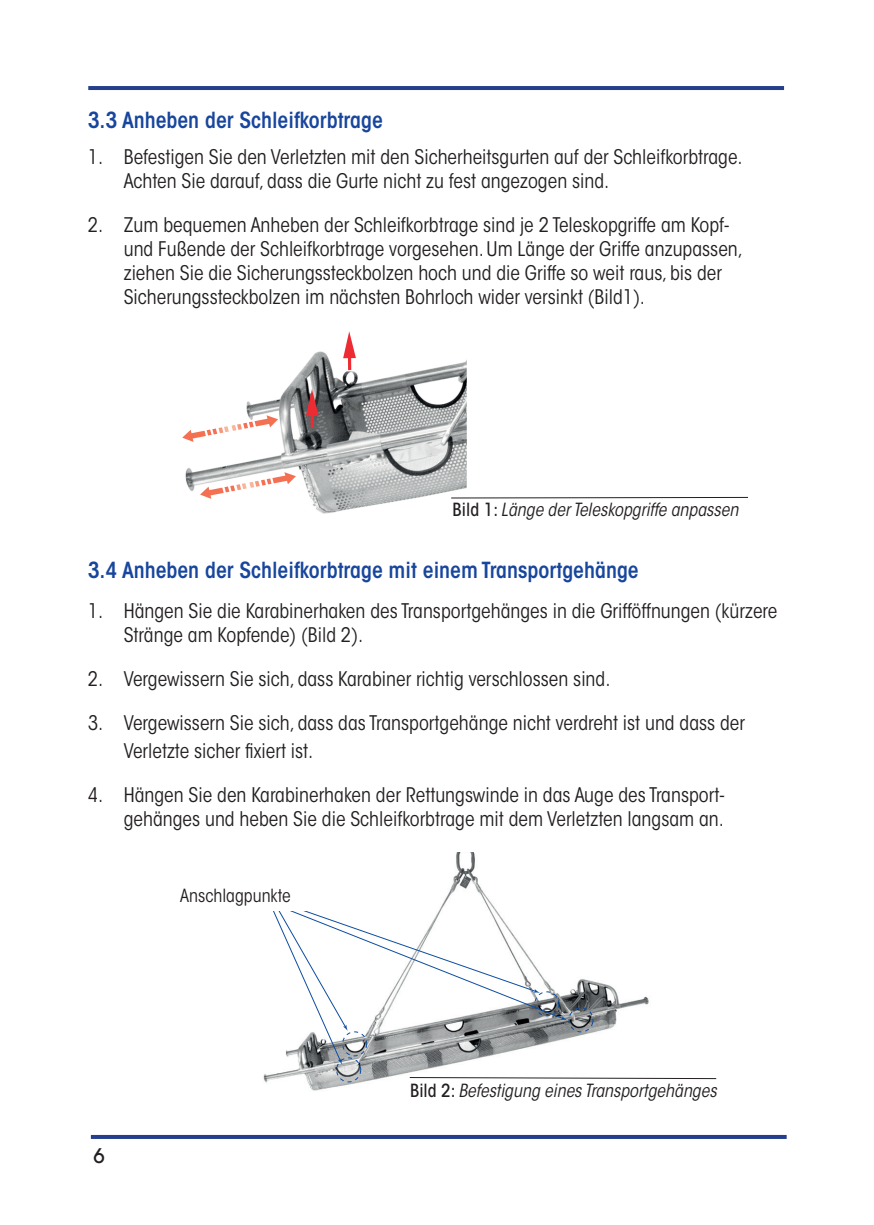
<style>
.page{position:relative;width:874px;height:1225px;background:#fff}
.page>*{position:absolute;margin:0;border:0;box-sizing:border-box;transform-origin:0 0}
.t1{font:600 condensed 22px "ITC Avant Garde Std";color:#18469d}
.t2{font:condensed 20px/24px "ITC Avant Garde Std";color:#231f20}
.t3{font:500 20px "ITC Avant Garde Std";color:#231f20}
.t4{font:italic condensed 18px "ITC Avant Garde Std";color:#231f20}
.t5{font:condensed 18px "ITC Avant Garde Std";color:#231f20}
.s1{font-weight:500;font-style:normal}
</style>
<div class="page">
<hr style="left:88px;top:86px;width:695px;height:4px;background:#253f8e">
<hr style="left:91px;top:1135px;width:695px;height:4px;background:#253f8e">
<img style="left:263px;top:853px;width:226px;height:238px">
<div style="left:173px;top:885px;width:134px;height:26px;background:#fff"></div>
<img style="left:185px;top:351px;width:281px;height:163px">
<svg style="left:343px;top:331px;width:13px;height:39px"></svg>
<svg style="left:306px;top:389px;width:12px;height:39px"></svg>
<img style="left:272px;top:472px;width:24px;height:12px">
<img style="left:200px;top:487px;width:23px;height:12px">
<svg style="left:224px;top:478px;width:47px;height:14px"></svg>
<img style="left:254px;top:415px;width:24px;height:12px">
<img style="left:182px;top:430px;width:24px;height:12px">
<svg style="left:206px;top:421px;width:47px;height:14px"></svg>
<hr style="left:451px;top:497px;width:296px;height:1px;background:#231f20">
<svg style="left:271px;top:900px;width:445px;height:183px"></svg>
<p class="t1" style="left:88px;top:106px;width:296px">3.3 Anheben der Schleifkorbtrage</p>
<p class="t2" style="left:124px;top:145px;width:620px;text-indent:-36px">1. Befestigen Sie den Verletzten mit den Sicherheitsgurten auf der Schleifkorbtrage.<br>Achten Sie darauf, dass die Gurte nicht zu fest angezogen sind.</p>
<p class="t2" style="left:124px;top:213px;width:620px;text-indent:-36px">2. Zum bequemen Anheben der Schleifkorbtrage sind je 2 Teleskopgriffe am Kopf&shy;und Fußende der Schleifkorbtrage vorgesehen. Um Länge der Griffe anzupassen, ziehen Sie die Sicherungssteckbolzen hoch und die Griffe so weit raus, bis der Sicherungssteckbolzen im nächsten Bohrloch wider versinkt (Bild1).</p>
<p class="t4" style="left:452px;top:499px;width:287px"><span class="s1">Bild 1:</span> Länge der Teleskopgriffe anpassen</p>
<p class="t1" style="left:88px;top:556px;width:552px">3.4 Anheben der Schleifkorbtrage mit einem Transportgehänge</p>
<p class="t2" style="left:124px;top:599px;width:655px;text-indent:-36px">1. Hängen Sie die Karabinerhaken des Transportgehänges in die Grifföffnungen (kürzere<br>Stränge am Kopfende) (Bild 2).</p>
<p class="t2" style="left:88px;top:667px;width:524px">2. Vergewissern Sie sich, dass Karabiner richtig verschlossen sind.</p>
<p class="t2" style="left:124px;top:709px;width:622px;line-height:28px;text-indent:-36px">3. Vergewissern Sie sich, dass das Transportgehänge nicht verdreht ist und dass der<br>Verletzte sicher fixiert ist.</p>
<p class="t2" style="left:88px;top:783px;width:638px;text-align:right">4. Hängen Sie den Karabinerhaken der Rettungswinde in das Auge des Transport&shy;gehänges und heben Sie die Schleifkorbtrage mit dem Verletzten langsam an.</p>
<p class="t5" style="left:180px;top:884px;width:112px">Anschlagpunkte</p>
<p class="t3" style="left:94px;top:1143px;width:13px">6</p>
<p class="t4" style="left:410px;top:1079px;width:308px"><span class="s1">Bild 2:</span> Befestigung eines Transportgehänges</p>
</div>
